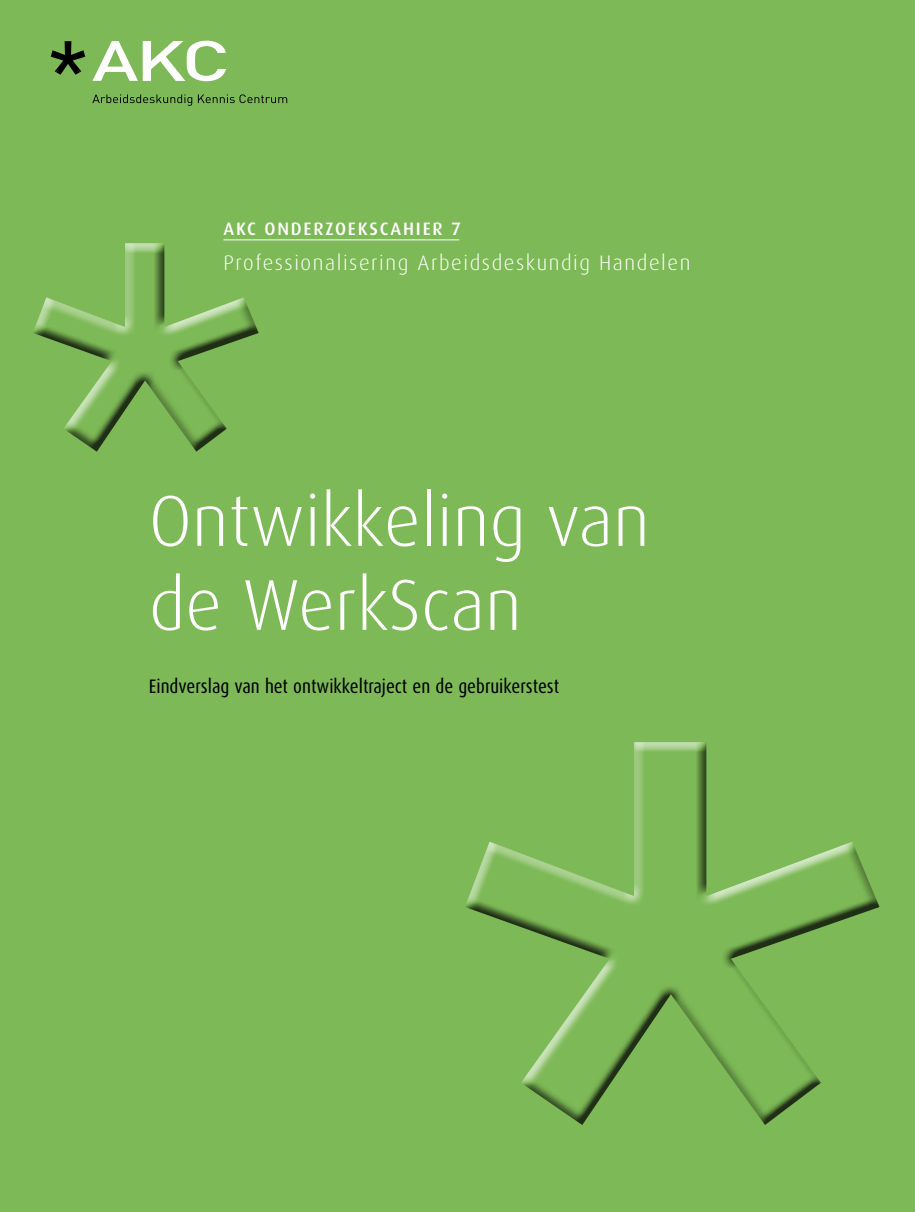
<style>
.page{position:relative;width:915px;height:1212px;background:#fff}
.page>*{position:absolute;margin:0;border:0;box-sizing:border-box;transform-origin:0 0}
.t1{font:300 72px/84px "Dax";color:#fff}
.t2{font:300 21px "Dax";letter-spacing:.075em;color:#fff}
.t3{font:19.5px "Dax Condensed";color:#000}
.t4{font:500 18px "Dax";letter-spacing:.1em;color:#fff}
</style>
<div class="page">
<div style="left:0;top:0;width:914px;height:1212px;background:#7db956"></div>
<div style="left:462px;top:739px;width:417px;height:387px;background:#000;opacity:.75"></div>
<div style="left:30px;top:241px;width:230px;height:211px;background:#000;opacity:.75"></div>
<hr style="left:223px;top:239px;width:236px;height:1px;background:#fff">
<svg style="left:51px;top:41px;width:34px;height:34px"></svg>
<svg style="left:92px;top:94px;width:100px;height:12px"></svg>
<svg style="left:198px;top:94px;width:89px;height:9px"></svg>
<svg style="left:92px;top:41px;width:134px;height:40px"></svg>
<p class="t4" style="left:223px;top:219px;width:239px">AKC ONDERZOEKSCAHIER 7</p>
<p class="t2" style="left:223px;top:251px;width:468px">Professionalisering Arbeidsdeskundig Handelen</p>
<h1 class="t1" style="left:149px;top:480px;width:502px">Ontwikkeling van de WerkScan</h1>
<p class="t3" style="left:149px;top:675px;width:411px">Eindverslag van het ontwikkeltraject en de gebruikerstest</p>
</div>
